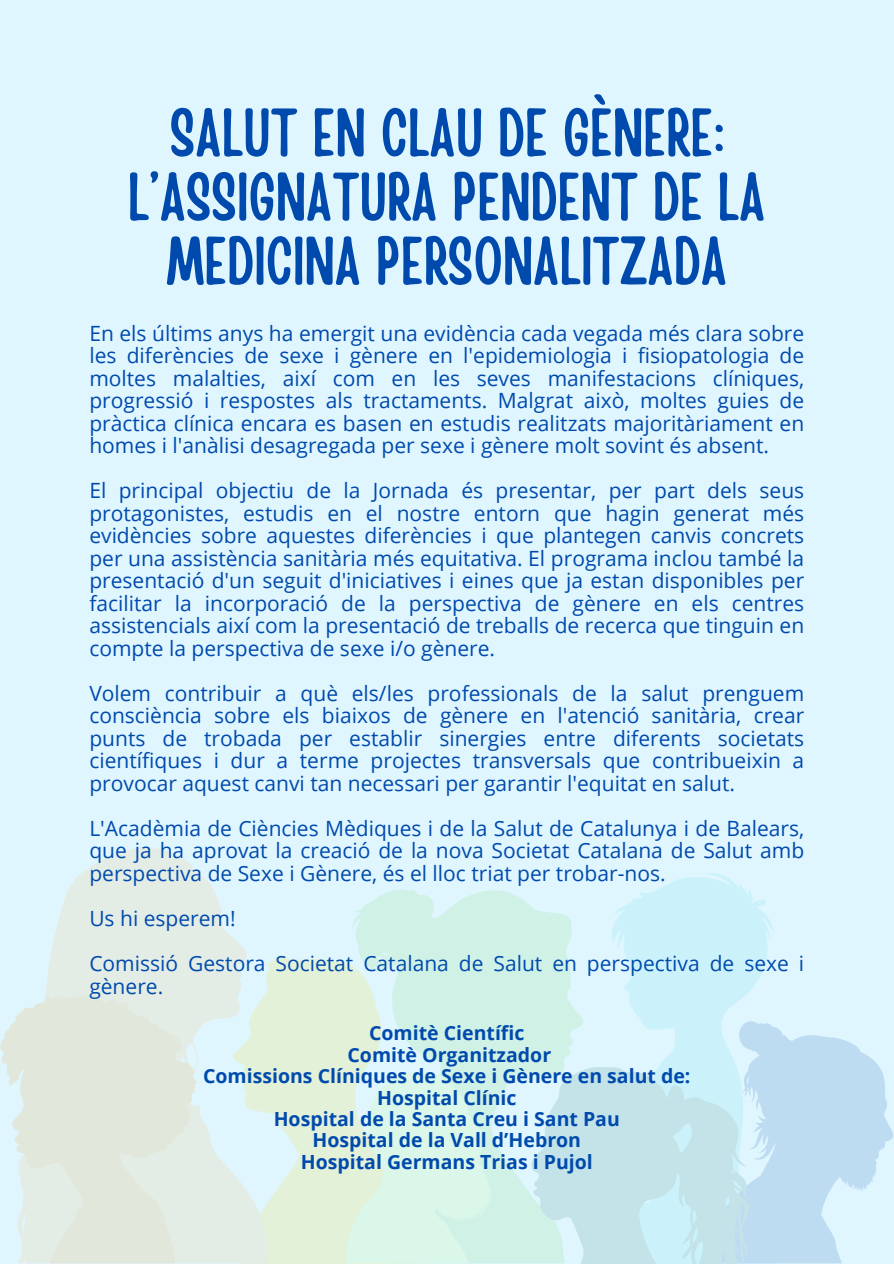
<style>
.page{position:relative;width:894px;height:1264px;background:#fff}
.page>*{position:absolute;margin:0;border:0;box-sizing:border-box;transform-origin:0 0}
.t1{font:67.5px/64.2px "Handy Casual Condensed";color:#004aad;text-align:center}
.t2{font:21px/22.5px "Open Sans";color:#004aad;text-align:justify}
.t3{font:700 19.5px/21.3px "Open Sans";color:#004aad;text-align:center}
</style>
<div class="page">
<div style="left:0;top:0;width:893px;height:1263px;background:#dff6ff"></div>
<svg style="left:270px;top:956px;width:82px;height:307px;fill:#e3f1d9"></svg>
<svg style="left:46px;top:848px;width:224px;height:415px;fill:#e3ede6"></svg>
<svg style="left:0;top:993px;width:197px;height:270px;fill:#e2e7db"></svg>
<svg style="left:352px;top:889px;width:231px;height:374px;fill:#d0f1e5"></svg>
<svg style="left:612px;top:873px;width:162px;height:193px;fill:#cbf2fb"></svg>
<svg style="left:346px;top:1066px;width:146px;height:196px"></svg>
<svg style="left:703px;top:1021px;width:190px;height:242px;fill:#bddcf2"></svg>
<svg style="left:530px;top:1066px;width:218px;height:197px"></svg>
<h1 class="t1" style="left:128px;top:97px;width:639px">SALUT EN CLAU DE GÈNERE:<br>L’ASSIGNATURA PENDENT DE LA<br>MEDICINA PERSONALITZADA</h1>
<p class="t2" style="left:89px;top:321px;width:716px">En els últims anys ha emergit una evidència cada vegada més clara sobre les diferències de sexe i gènere en l'epidemiologia i fisiopatologia de moltes malalties, així com en les seves manifestacions clíniques, progressió i respostes als tractaments. Malgrat això, moltes guies de pràctica clínica encara es basen en estudis realitzats majoritàriament en homes i l'anàlisi desagregada per sexe i gènere molt sovint és absent.</p>
<p class="t2" style="left:89px;top:479px;width:716px">El principal objectiu de la Jornada és presentar, per part dels seus protagonistes, estudis en el nostre entorn que hagin generat més evidències sobre aquestes diferències i que plantegen canvis concrets per una assistència sanitària més equitativa. El programa inclou també la presentació d'un seguit d'iniciatives i eines que ja estan disponibles per facilitar la incorporació de la perspectiva de gènere en els centres assistencials així com la presentació de treballs de recerca que tinguin en compte la perspectiva de sexe i/o gènere.</p>
<p class="t2" style="left:89px;top:681px;width:716px">Volem contribuir a què els/les professionals de la salut prenguem consciència sobre els biaixos de gènere en l'atenció sanitària, crear punts de trobada per establir sinergies entre diferents societats científiques i dur a terme projectes transversals que contribueixin a provocar aquest canvi tan necessari per garantir l'equitat en salut.</p>
<p class="t2" style="left:89px;top:816px;width:716px">L'Acadèmia de Ciències Mèdiques i de la Salut de Catalunya i de Balears, que ja ha aprovat la creació de la nova Societat Catalana de Salut amb perspectiva de Sexe i Gènere, és el lloc triat per trobar-nos.</p>
<p class="t2" style="left:89px;top:906px;width:148px">Us hi esperem!</p>
<p class="t2" style="left:89px;top:951px;width:716px">Comissió Gestora Societat Catalana de Salut en perspectiva de sexe i gènere.</p>
<p class="t3" style="left:203px;top:1022px;width:489px">Comitè Científic<br>Comitè Organitzador<br>Comissions Clíniques de Sexe i Gènere en salut de:<br>Hospital Clínic<br>Hospital de la Santa Creu i Sant Pau<br>Hospital de la Vall d’Hebron<br>Hospital Germans Trias i Pujol</p>
</div>
